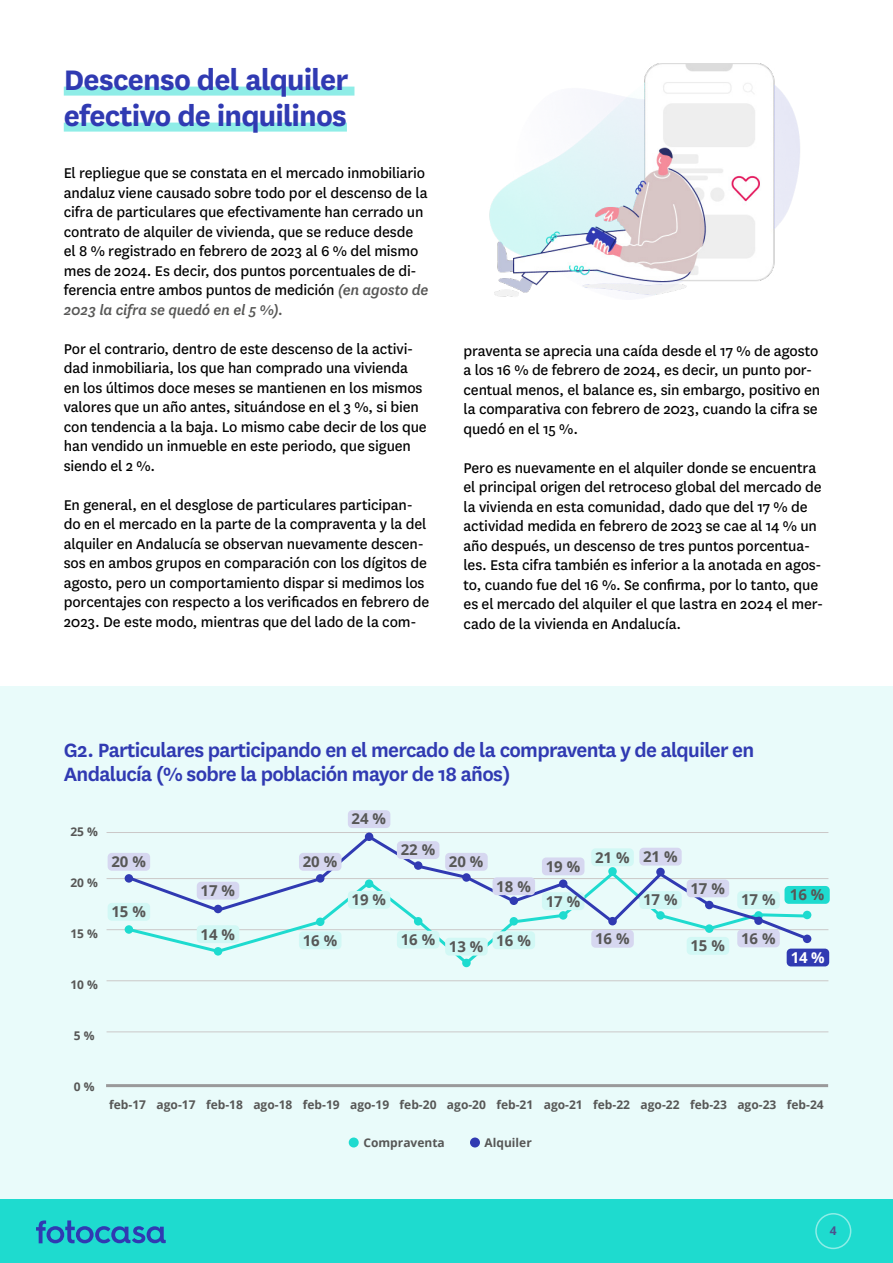
<style>
.page{position:relative;width:893px;height:1263px;background:#fff}
.page>*{position:absolute;margin:0;border:0;box-sizing:border-box;transform-origin:0 0}
.t1{font:700 33px/36px "National";letter-spacing:-.025em;color:#303ab2}
.Título_gráfica{font:600 22.5px/24px "National";letter-spacing:-.03em;color:#303ab2}
.t2{font:16.5px/19.5px "National";letter-spacing:-.01em;color:#000}
.t3{font:700 15px "Open Sans";color:#575756}
.t4{font:700 15px "Open Sans";color:#fff}
.t5{font:700 12px "Open Sans";color:#575756}
.t6{font:700 12px "Open Sans";color:#4c518f}
.s1{font-weight:500;font-style:italic;color:#575756}
</style>
<div class="page">
<div style="left:0;top:687px;width:893px;height:512px;background:#e9fbfa"></div>
<hr style="left:107px;top:878px;width:721px;height:1px;background:#cbc8c8">
<hr style="left:107px;top:929px;width:721px;height:1px;background:#cbc8c8">
<hr style="left:107px;top:1031px;width:721px;height:1px;background:#cbc8c8">
<hr style="left:107px;top:980px;width:721px;height:1px;background:#cbc8c8">
<hr style="left:106px;top:1084px;width:722px;height:3px;background:#9a999a">
<hr style="left:107px;top:832px;width:721px;height:1px;background:#cbc8c8">
<div style="left:0;top:1199px;width:893px;height:64px;background:#1edbcf"></div>
<svg style="left:36px;top:1220px;width:130px;height:23px"></svg>
<div style="left:815px;top:1213px;width:36px;height:36px;border:2px solid #8eede7;border-radius:50%"></div>
<img style="left:489px;top:64px;width:311px;height:233px">
<div style="left:349px;top:1137px;width:10px;height:10px;background:#1edbcf;border-radius:50%"></div>
<div style="left:470px;top:1137px;width:10px;height:10px;background:#303ab2;border-radius:50%"></div>
<div style="left:64px;top:87px;width:290px;height:9px;background:#8fede7"></div>
<div style="left:64px;top:123px;width:283px;height:9px;background:#8fede7"></div>
<div style="left:108px;top:903px;width:42px;height:18px;background:#d2f8f5;border-radius:4px"></div>
<div style="left:108px;top:853px;width:42px;height:18px;background:#d6d7f0;border-radius:4px"></div>
<div style="left:348px;top:810px;width:42px;height:18px;background:#d6d7f0;border-radius:4px"></div>
<div style="left:784px;top:886px;width:46px;height:18px;background:#1edbcf;border-radius:4px"></div>
<div style="left:787px;top:948px;width:42px;height:18px;background:#303ab2;border-radius:4px"></div>
<svg style="left:178px;top:943px;width:632px;height:24px"></svg>
<div style="left:397px;top:931px;width:42px;height:17px;background:#d2f8f5;border-radius:4px"></div>
<div style="left:493px;top:931px;width:42px;height:18px;background:#d2f8f5;border-radius:4px"></div>
<div style="left:445px;top:938px;width:43px;height:17px;background:#d2f8f5;border-radius:4px"></div>
<svg style="left:125px;top:833px;width:687px;height:110px"></svg>
<div style="left:299px;top:853px;width:42px;height:18px;background:#d6d7f0;border-radius:4px"></div>
<div style="left:397px;top:841px;width:42px;height:18px;background:#d6d7f0;border-radius:4px"></div>
<div style="left:493px;top:877px;width:42px;height:18px;background:#d6d7f0;border-radius:4px"></div>
<div style="left:687px;top:879px;width:42px;height:18px;background:#d6d7f0;border-radius:4px"></div>
<h2 class="t1" style="left:64px;top:59px;width:286px">Descenso del alquiler efectivo de inquilinos</h2>
<p class="t2" style="left:64px;top:163px;width:366px">El repliegue que se constata en el mercado inmobiliario andaluz viene causado sobre todo por el descenso de la cifra de particulares que efectivamente han cerrado un contrato de alquiler de vivienda, que se reduce desde el 8 % registrado en febrero de 2023 al 6 % del mismo mes de 2024. Es decir, dos puntos porcentuales de di&shy;ferencia entre ambos puntos de medición <span class="s1">(en agosto de 2023 la cifra se quedó en el 5 %).</span></p>
<p class="t2" style="left:64px;top:338px;width:365px">Por el contrario, dentro de este descenso de la activi&shy;dad inmobiliaria, los que han comprado una vivienda en los últimos doce meses se mantienen en los mismos valores que un año antes, situándose en el 3 %, si bien con tendencia a la baja. Lo mismo cabe decir de los que han vendido un inmueble en este periodo, que siguen siendo el 2 %.</p>
<p class="t2" style="left:64px;top:494px;width:367px">En general, en el desglose de particulares participan&shy;do en el mercado en la parte de la compraventa y la del alquiler en Andalucía se observan nuevamente descen&shy;sos en ambos grupos en comparación con los dígitos de agosto, pero un comportamiento dispar si medimos los porcentajes con respecto a los verificados en febrero de 2023. De este modo, mientras que del lado de la com-</p>
<p class="t2" style="left:463px;top:340px;width:358px">praventa se aprecia una caída desde el 17 % de agosto a los 16 % de febrero de 2024, es decir, un punto por&shy;centual menos, el balance es, sin embargo, positivo en la comparativa con febrero de 2023, cuando la cifra se quedó en el 15 %.</p>
<p class="t2" style="left:463px;top:457px;width:361px">Pero es nuevamente en el alquiler donde se encuentra el principal origen del retroceso global del mercado de la vivienda en esta comunidad, dado que del 17 % de actividad medida en febrero de 2023 se cae al 14 % un año después, un descenso de tres puntos porcentua&shy;les. Esta cifra también es inferior a la anotada en agos&shy;to, cuando fue del 16 %. Se confirma, por lo tanto, que es el mercado del alquiler el que lastra en 2024 el mer&shy;cado de la vivienda en Andalucía.</p>
<p class="Título_gráfica" style="left:64px;top:736px;width:692px">G2. Particulares participando en el mercado de la compraventa y de alquiler en<br>Andalucía (% sobre la población mayor de 18 años)</p>
<p class="t5" style="left:70px;top:823px;width:29px">25 %</p>
<p class="t5" style="left:70px;top:874px;width:29px">20 %</p>
<p class="t5" style="left:70px;top:925px;width:29px">15 %</p>
<p class="t3" style="left:111px;top:851px;width:36px">20 %</p>
<p class="t3" style="left:111px;top:901px;width:36px">15 %</p>
<p class="t5" style="left:70px;top:976px;width:29px">10 %</p>
<p class="t3" style="left:200px;top:880px;width:36px">17 %</p>
<p class="t3" style="left:200px;top:923px;width:36px">14 %</p>
<p class="t3" style="left:303px;top:851px;width:36px">20 %</p>
<p class="t3" style="left:303px;top:929px;width:36px">16 %</p>
<p class="t3" style="left:352px;top:808px;width:36px">24 %</p>
<p class="t3" style="left:352px;top:889px;width:36px">19 %</p>
<p class="t3" style="left:401px;top:839px;width:36px">22 %</p>
<p class="t3" style="left:449px;top:851px;width:36px">20 %</p>
<p class="t3" style="left:546px;top:856px;width:36px">19 %</p>
<p class="t3" style="left:595px;top:846px;width:84px">21 % 21 %</p>
<p class="t3" style="left:496px;top:875px;width:36px">18 %</p>
<p class="t3" style="left:690px;top:878px;width:36px">17 %</p>
<p class="t3" style="left:643px;top:889px;width:36px">17 %</p>
<p class="t3" style="left:546px;top:890px;width:36px">17 %</p>
<p class="t3" style="left:401px;top:929px;width:36px">16 %</p>
<p class="t3" style="left:496px;top:929px;width:36px">16 %</p>
<p class="t3" style="left:449px;top:936px;width:36px">13 %</p>
<p class="t3" style="left:595px;top:928px;width:36px">16 %</p>
<p class="t3" style="left:690px;top:935px;width:36px">15 %</p>
<p class="t3" style="left:741px;top:887px;width:85px">17 % 16 %</p>
<p class="t3" style="left:741px;top:928px;width:36px">16 %</p>
<p class="t4" style="left:791px;top:947px;width:35px">14 %</p>
<p class="t5" style="left:74px;top:1027px;width:22px">5 %</p>
<p class="t5" style="left:74px;top:1078px;width:22px">0 %</p>
<p class="t5" style="left:109px;top:1096px;width:522px">feb-17 ago-17 feb-18 ago-18 feb-19 ago-19 feb-20 ago-20 feb-21 ago-21 feb-22</p>
<p class="t5" style="left:363px;top:1134px;width:83px">Compraventa</p>
<p class="t5" style="left:484px;top:1134px;width:49px">Alquiler</p>
<p class="t5" style="left:641px;top:1096px;width:88px">ago-22 feb-23</p>
<p class="t5" style="left:737px;top:1096px;width:88px">ago-23 feb-24</p>
<p class="t6" style="left:830px;top:1222px;width:8px">4</p>
</div>
